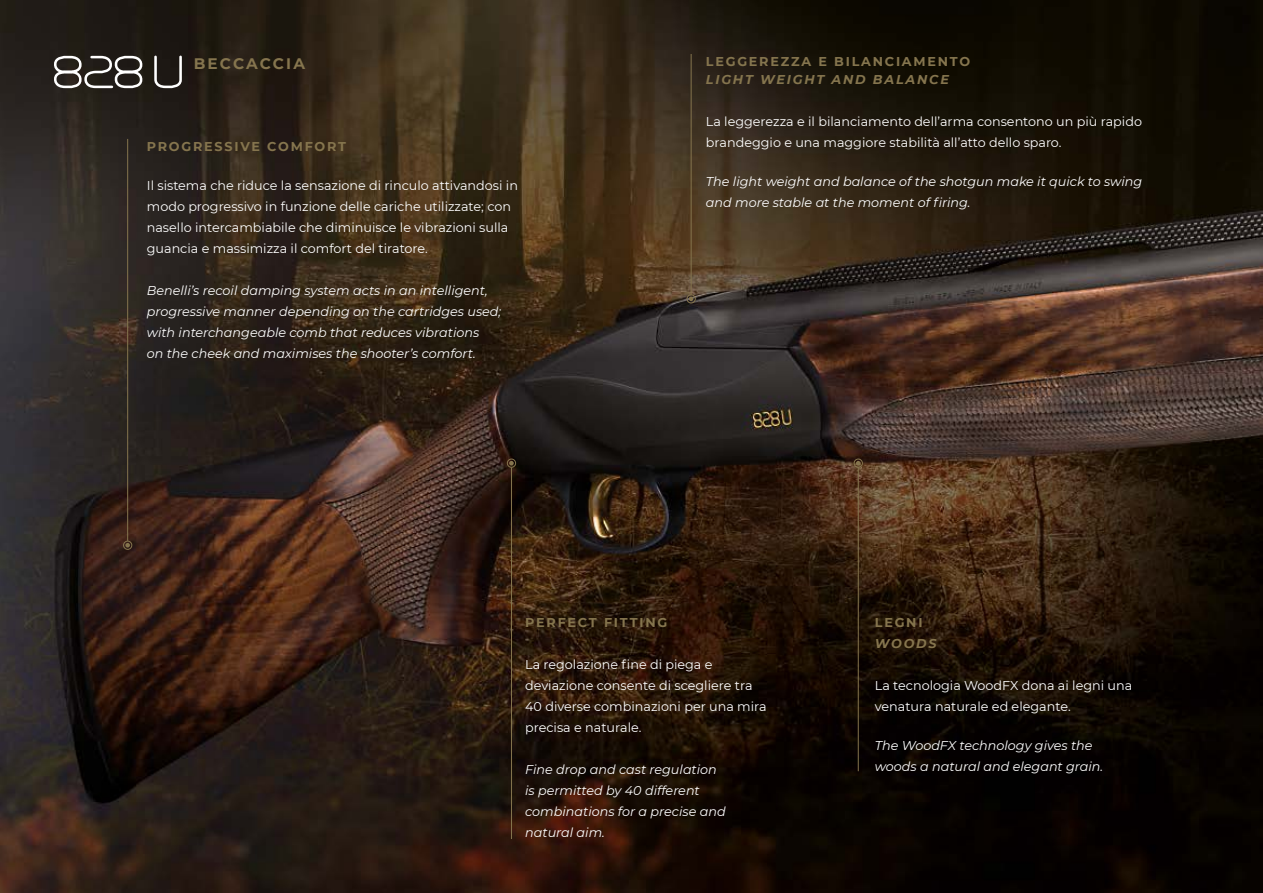
<style>
.page{position:relative;width:1263px;height:893px;background:#fff}
.page>*{position:absolute;margin:0;border:0;box-sizing:border-box;transform-origin:0 0}
.t1{font:700 15.3px "Montserrat";letter-spacing:.135em;color:#85754e}
.t2{font:12.75px/21px "Montserrat";color:#fff}
.t3{font:italic 12.75px/21px "Montserrat";color:#fff}
.t4{font:700 12.75px "Montserrat";letter-spacing:.14em;color:#85754e}
.t5{font:italic 700 12.75px "Montserrat";letter-spacing:.14em;color:#85754e}
</style>
<div class="page">
<img style="left:0;top:0;width:1263px;height:893px">
<svg style="left:153px;top:54px;width:30px;height:35px"></svg>
<svg style="left:53px;top:55px;width:91px;height:34px"></svg>
<hr style="left:511px;top:468px;width:1px;height:371px;background:#85754e">
<hr style="left:858px;top:468px;width:1px;height:303px;background:#85754e">
<hr style="left:127px;top:139px;width:1px;height:402px;background:#85754e">
<hr style="left:691px;top:54px;width:1px;height:240px;background:#85754e">
<svg style="left:509px;top:461px;width:5px;height:4px"></svg>
<svg style="left:856px;top:461px;width:4px;height:4px"></svg>
<svg style="left:125px;top:543px;width:5px;height:4px"></svg>
<svg style="left:689px;top:297px;width:4px;height:4px"></svg>
<div style="left:507px;top:459px;width:9px;height:9px;border:1px solid #85754e;border-radius:50%"></div>
<div style="left:854px;top:459px;width:9px;height:9px;border:1px solid #85754e;border-radius:50%"></div>
<div style="left:123px;top:541px;width:9px;height:9px;border:1px solid #85754e;border-radius:50%"></div>
<div style="left:687px;top:294px;width:8px;height:9px;border:1px solid #85754e;border-radius:50%"></div>
<p class="t1" style="left:194px;top:52px;width:113px">BECCACCIA</p>
<p class="t4" style="left:147px;top:138px;width:201px">PROGRESSIVE COMFORT</p>
<p class="t2" style="left:147px;top:175px;width:373px">Il sistema che riduce la sensazione di rinculo attivandosi in modo progressivo in funzione delle cariche utilizzate; con nasello intercambiabile che diminuisce le vibrazioni sulla guancia e massimizza il comfort del tiratore.</p>
<p class="t3" style="left:147px;top:280px;width:356px">Benelli’s recoil damping system acts in an intelligent, progressive manner depending on the cartridges used; with interchangeable comb that reduces vibrations<br>on the cheek and maximises the shooter’s comfort.</p>
<p class="t4" style="left:706px;top:53px;width:266px">LEGGEREZZA E BILANCIAMENTO</p>
<p class="t5" style="left:706px;top:71px;width:245px">LIGHT WEIGHT AND BALANCE</p>
<p class="t2" style="left:706px;top:111px;width:438px">La leggerezza e il bilanciamento dell’arma consentono un più rapido brandeggio e una maggiore stabilità all’atto dello sparo.</p>
<p class="t3" style="left:706px;top:171px;width:438px">The light weight and balance of the shotgun make it quick to swing and more stable at the moment of firing.</p>
<p class="t4" style="left:525px;top:613px;width:144px">PERFECT FITTING</p>
<p class="t2" style="left:525px;top:654px;width:243px">La regolazione fine di piega e deviazione consente di scegliere tra<br>40 diverse combinazioni per una mira precisa e naturale.</p>
<p class="t3" style="left:525px;top:759px;width:202px">Fine drop and cast regulation is permitted by 40 different combinations for a precise and natural aim.</p>
<p class="t4" style="left:875px;top:613px;width:49px">LEGNI</p>
<p class="t5" style="left:875px;top:634px;width:63px">WOODS</p>
<p class="t2" style="left:875px;top:675px;width:259px">La tecnologia WoodFX dona ai legni una venatura naturale ed elegante.</p>
<p class="t3" style="left:875px;top:735px;width:230px">The WoodFX technology gives the woods a natural and elegant grain.</p>
</div>
